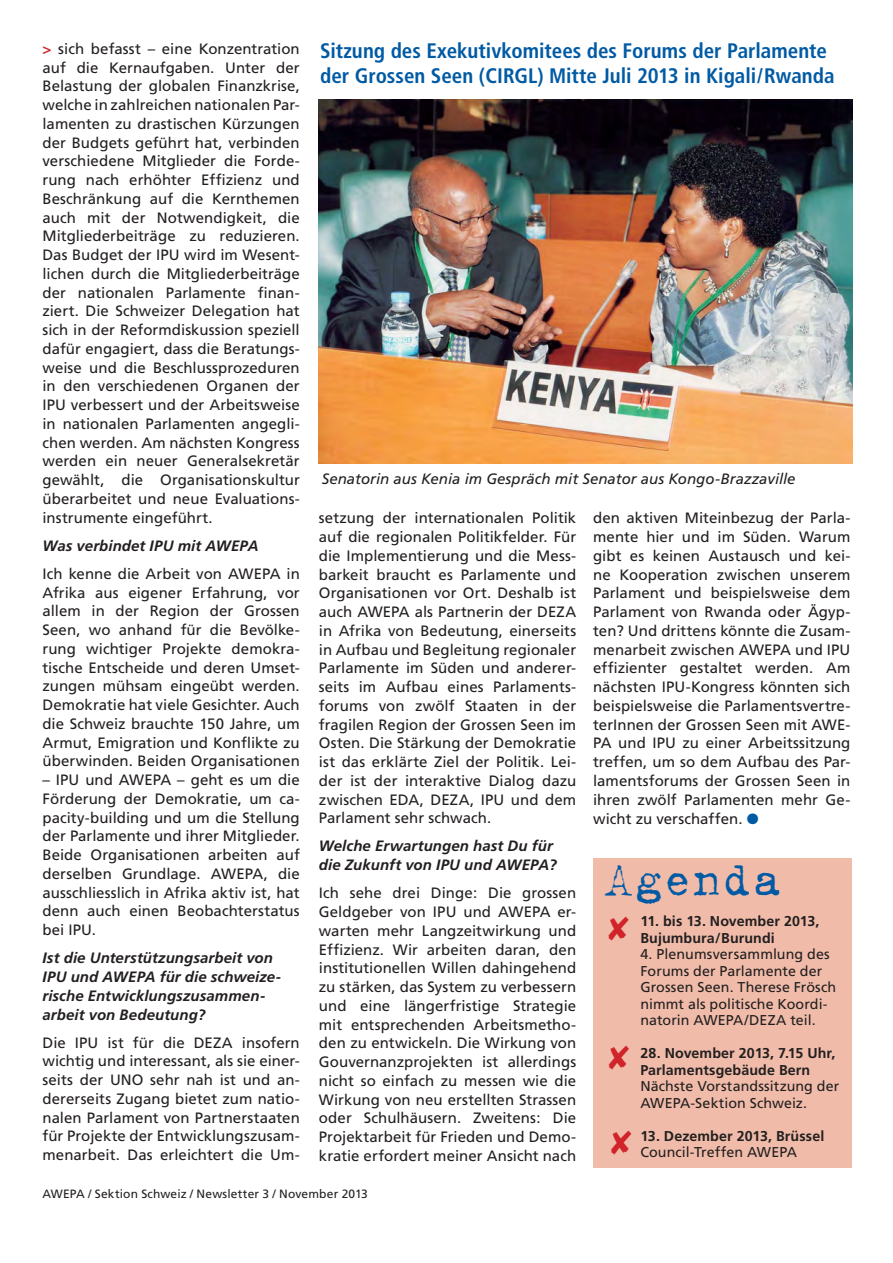
<style>
.page{position:relative;width:893px;height:1263px;background:#fff}
.page>*{position:absolute;margin:0;border:0;box-sizing:border-box;transform-origin:0 0}
.t1{font:49.5px "Typical Writer";letter-spacing:.005em;color:#015aa4}
.t2{font:700 condensed 21px "Frutiger";color:#015aa4}
.t3{font:15px/18.8px "Frutiger";letter-spacing:.005em;color:#231f20;text-align:justify}
.t4{font:italic 700 15px/18.8px "Frutiger";letter-spacing:.005em;color:#231f20}
.t5{font:italic 15px "Frutiger";color:#231f20}
.t6{font:14.25px "Frutiger";letter-spacing:.005em;color:#231f20}
.t7{font:700 14.25px "Frutiger";letter-spacing:.005em;color:#231f20}
.t8{font:12px "Frutiger";letter-spacing:.01em;color:#231f20}
.s1{font-weight:700;color:#d1232a}
.s2{color:#015aa4}
</style>
<div class="page">
<div style="left:593px;top:858px;width:258px;height:310px;background:#f0bca9"></div>
<img style="left:319px;top:100px;width:533px;height:363px">
<p class="t3" style="left:43px;top:39px;width:259px"><span class="s1">&gt;</span> sich befasst – eine Konzentration auf die Kernaufgaben. Unter der Belastung der globalen Finanzkrise, welche in zahlreichen nationalen Par&shy;lamenten zu drastischen Kürzungen der Budgets geführt hat, verbinden verschiedene Mitglieder die Forde&shy;rung nach erhöhter Effizienz und Beschränkung auf die Kernthemen auch mit der Notwendigkeit, die Mitgliederbeiträge zu reduzieren.<br>Das Budget der IPU wird im Wesent&shy;lichen durch die Mitgliederbeiträge der nationalen Parlamente finan&shy;ziert. Die Schweizer Delegation hat sich in der Reformdiskussion speziell dafür engagiert, dass die Beratungs&shy;weise und die Beschlussprozeduren in den verschiedenen Organen der IPU verbessert und der Arbeitsweise in nationalen Parlamenten angegli&shy;chen werden. Am nächsten Kongress werden ein neuer Generalsekretär gewählt, die Organisationskultur überarbeitet und neue Evaluations&shy;instrumente eingeführt.</p>
<p class="t4" style="left:43px;top:536px;width:218px">Was verbindet IPU mit AWEPA</p>
<p class="t3" style="left:43px;top:564px;width:259px">Ich kenne die Arbeit von AWEPA in Afrika aus eigener Erfahrung, vor allem in der Region der Grossen Seen, wo anhand für die Bevölke&shy;rung wichtiger Projekte demokra&shy;tische Entscheide und deren Umset&shy;zungen mühsam eingeübt werden.<br>Demokratie hat viele Gesichter. Auch die Schweiz brauchte 150 Jahre, um Armut, Emigration und Konflikte zu überwinden. Beiden Organisationen</p>
<p class="t3" style="left:43px;top:771px;width:259px">– IPU und AWEPA – geht es um die Förderung der Demokratie, um ca&shy;pacity-building und um die Stellung der Parlamente und ihrer Mitglieder.<br>Beide Organisationen arbeiten auf derselben Grundlage. AWEPA, die ausschliesslich in Afrika aktiv ist, hat denn auch einen Beobachterstatus bei IPU.</p>
<p class="t4" style="left:43px;top:949px;width:240px">Ist die Unterstützungsarbeit von<br>IPU und AWEPA für die schweize&shy;rische Entwicklungszusammen&shy;arbeit von Bedeutung?</p>
<p class="t3" style="left:43px;top:1033px;width:259px">Die IPU ist für die DEZA insofern wichtig und interessant, als sie einer&shy;seits der UNO sehr nah ist und an&shy;dererseits Zugang bietet zum natio&shy;nalen Parlament von Partnerstaaten für Projekte der Entwicklungszusam&shy;menarbeit. Das erleichtert die Um-</p>
<p class="t2" style="left:320px;top:39px;width:508px">Sitzung des Exekutivkomitees des Forums der Parlamente</p>
<p class="t2" style="left:320px;top:64px;width:516px">der Grossen Seen (CIRGL) Mitte Juli 2013 in Kigali/Rwanda</p>
<p class="t5" style="left:322px;top:470px;width:475px">Senatorin aus Kenia im Gespräch mit Senator aus Kongo-Brazzaville</p>
<p class="t3" style="left:593px;top:509px;width:259px">den aktiven Miteinbezug der Parla&shy;mente hier und im Süden. Warum gibt es keinen Austausch und kei&shy;ne Kooperation zwischen unserem Parlament und beispielsweise dem Parlament von Rwanda oder Ägyp&shy;ten? Und drittens könnte die Zusam&shy;menarbeit zwischen AWEPA und IPU effizienter gestaltet werden. Am nächsten IPU-Kongress könnten sich beispielsweise die Parlamentsvertre&shy;terInnen der Grossen Seen mit AWE-PA und IPU zu einer Arbeitssitzung treffen, um so dem Aufbau des Par&shy;lamentsforums der Grossen Seen in ihren zwölf Parlamenten mehr Ge&shy;wicht zu verschaffen. <span class="s2">●</span></p>
<p class="t3" style="left:319px;top:509px;width:259px">setzung der internationalen Politik auf die regionalen Politikfelder. Für die Implementierung und die Mess&shy;barkeit braucht es Parlamente und Organisationen vor Ort. Deshalb ist auch AWEPA als Partnerin der DEZA in Afrika von Bedeutung, einerseits in Aufbau und Begleitung regionaler Parlamente im Süden und anderer&shy;seits im Aufbau eines Parlaments&shy;forums von zwölf Staaten in der fragilen Region der Grossen Seen im Osten. Die Stärkung der Demokratie ist das erklärte Ziel der Politik. Lei&shy;der ist der interaktive Dialog dazu zwischen EDA, DEZA, IPU und dem Parlament sehr schwach.</p>
<p class="t4" style="left:319px;top:837px;width:239px">Welche Erwartungen hast Du für die Zukunft von IPU und AWEPA?</p>
<p class="t3" style="left:319px;top:884px;width:259px">Ich sehe drei Dinge: Die grossen Geldgeber von IPU und AWEPA er&shy;warten mehr Langzeitwirkung und Effizienz. Wir arbeiten daran, den institutionellen Willen dahingehend zu stärken, das System zu verbessern und eine längerfristige Strategie mit entsprechenden Arbeitsmetho&shy;den zu entwickeln. Die Wirkung von Gouvernanzprojekten ist allerdings nicht so einfach zu messen wie die Wirkung von neu erstellten Strassen oder Schulhäusern. Zweitens: Die Projektarbeit für Frieden und Demo&shy;kratie erfordert meiner Ansicht nach</p>
<p class="t1" style="left:604px;top:852px;width:180px">Agenda</p>
<p class="t7" style="left:640px;top:913px;width:181px">11. bis 13. November 2013,</p>
<p class="t7" style="left:640px;top:930px;width:136px">Bujumbura/Burundi</p>
<p class="t6" style="left:640px;top:946px;width:191px">4. Plenumsversammlung des</p>
<p class="t6" style="left:640px;top:963px;width:184px">Forums der Parlamente der</p>
<p class="t6" style="left:640px;top:979px;width:197px">Grossen Seen. Therese Frösch</p>
<p class="t6" style="left:640px;top:996px;width:189px">nimmt als politische Koordi-</p>
<p class="t6" style="left:640px;top:1012px;width:177px">natorin AWEPA/DEZA teil.</p>
<p class="t7" style="left:640px;top:1045px;width:196px">28. November 2013, 7.15 Uhr,</p>
<p class="t7" style="left:640px;top:1062px;width:171px">Parlamentsgebäude Bern</p>
<p class="t6" style="left:640px;top:1078px;width:201px">Nächste Vorstandssitzung der</p>
<p class="t6" style="left:640px;top:1095px;width:168px">AWEPA-Sektion Schweiz.</p>
<p class="t7" style="left:640px;top:1128px;width:185px">13. Dezember 2013, Brüssel</p>
<p class="t6" style="left:640px;top:1144px;width:158px">Council-Treffen AWEPA</p>
<p class="t8" style="left:43px;top:1187px;width:327px">AWEPA / Sektion Schweiz / Newsletter 3 / November 2013</p>
</div>
